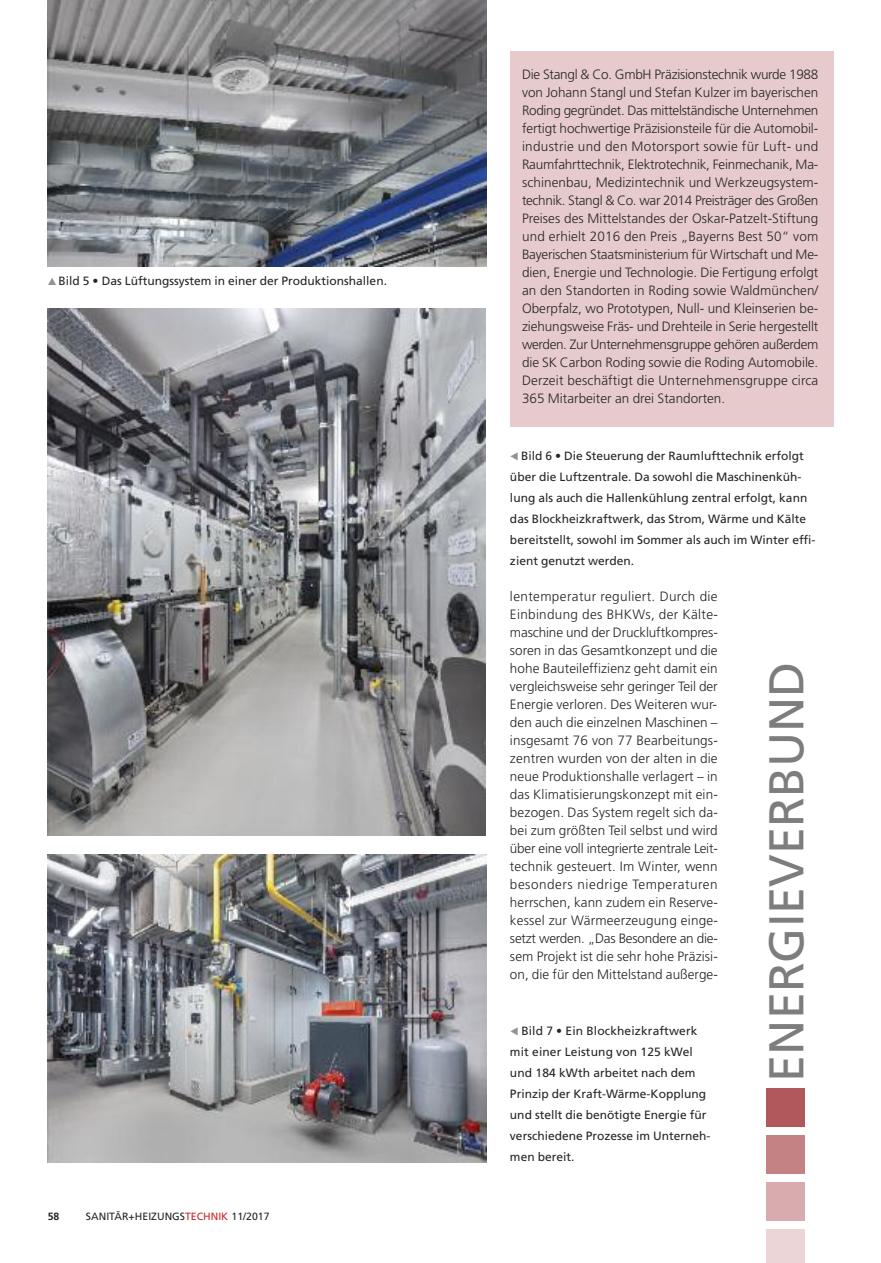
<style>
.page{position:relative;width:881px;height:1263px;background:#fff}
.page>*{position:absolute;margin:0;border:0;box-sizing:border-box;transform-origin:0 0}
.t1{font:48.75px "Frutiger LT Std";color:#7d7d7d}
.t2{font:300 13.5px/18px "Frutiger LT Std";color:#272627;text-align:justify}
.t3{font:12px/21px "Frutiger LT Std";color:#272627}
.t4{font:10.5px "Frutiger LT Std";color:#272627}
.t5{font:700 10.5px "Frutiger LT Std";color:#272627}
.s1{color:#939393}
.s2{color:#cc262b}
</style>
<div class="page">
<div style="left:766px;top:1229px;width:38px;height:34px;background:#ecd5d6"></div>
<div style="left:766px;top:1182px;width:38px;height:38px;background:#d8acae"></div>
<div style="left:766px;top:1135px;width:38px;height:39px;background:#c58285"></div>
<div style="left:766px;top:1089px;width:38px;height:38px;background:#b1585c"></div>
<div style="left:510px;top:51px;width:323px;height:376px;background:#e7cbcc"></div>
<img style="left:48px;top:0;width:438px;height:267px">
<img style="left:48px;top:308px;width:437px;height:528px">
<img style="left:48px;top:854px;width:438px;height:308px">
<p class="t3" style="left:48px;top:271px;width:341px"><span class="s1">▲</span> Bild 5 • Das Lüftungssystem in einer der Produktionshallen.</p>
<p class="t5" style="left:48px;top:1212px;width:13px">58</p>
<p class="t4" style="left:86px;top:1212px;width:185px">SANITÄR+HEIZUNGS<span class="s2">TECHNIK</span> 11/2017</p>
<p class="t2" style="left:522px;top:66px;width:298px">Die Stangl &amp; Co. GmbH Präzisionstechnik wurde 1988 von Johann Stangl und Stefan Kulzer im bayerischen Roding gegründet. Das mittelständische Unternehmen fertigt hochwertige Präzisionsteile für die Automobil&shy;industrie und den Motorsport sowie für Luft- und Raumfahrttechnik, Elektrotechnik, Feinmechanik, Ma&shy;schinenbau, Medizintechnik und Werkzeugsystem&shy;technik. Stangl &amp; Co. war 2014 Preisträger des Großen Preises des Mittelstandes der Oskar-Patzelt-Stiftung und erhielt 2016 den Preis „Bayerns Best 50“ vom Bayerischen Staatsministerium für Wirtschaft und Me&shy;dien, Energie und Technologie. Die Fertigung erfolgt an den Standorten in Roding sowie Waldmünchen/ Oberpfalz, wo Prototypen, Null- und Kleinserien be&shy;ziehungsweise Fräs- und Drehteile in Serie hergestellt werden. Zur Unternehmensgruppe gehören außerdem die SK Carbon Roding sowie die Roding Automobile.<br>Derzeit beschäftigt die Unternehmensgruppe circa 365 Mitarbeiter an drei Standorten.</p>
<p class="t3" style="left:510px;top:446px;width:307px"><span class="s1">◀</span> Bild 6 • Die Steuerung der Raumlufttechnik erfolgt über die Luftzentrale. Da sowohl die Maschinenküh&shy;lung als auch die Hallenkühlung zentral erfolgt, kann das Blockheizkraftwerk, das Strom, Wärme und Kälte bereitstellt, sowohl im Sommer als auch im Winter effi&shy;zient genutzt werden.</p>
<p class="t2" style="left:510px;top:588px;width:209px">lentemperatur reguliert. Durch die Einbindung des BHKWs, der Kälte&shy;maschine und der Druckluftkompres&shy;soren in das Gesamtkonzept und die hohe Bauteileffizienz geht damit ein vergleichsweise sehr geringer Teil der Energie verloren. Des Weiteren wur&shy;den auch die einzelnen Maschinen – insgesamt 76 von 77 Bearbeitungs&shy;zentren wurden von der alten in die neue Produktionshalle verlagert – in das Klimatisierungskonzept mit ein&shy;bezogen. Das System regelt sich da&shy;bei zum größten Teil selbst und wird über eine voll integrierte zentrale Leit&shy;technik gesteuert. Im Winter, wenn besonders niedrige Temperaturen herrschen, kann zudem ein Reserve&shy;kessel zur Wärmeerzeugung einge&shy;setzt werden. „Das Besondere an die&shy;sem Projekt ist die sehr hohe Präzisi&shy;on, die für den Mittelstand außerge-</p>
<p class="t3" style="left:510px;top:1021px;width:202px"><span class="s1">◀</span> Bild 7 • Ein Blockheizkraftwerk mit einer Leistung von 125 kWel und 184 kWth arbeitet nach dem<br>Prinzip der Kraft-Wärme-Kopplung und stellt die benötigte Energie für verschiedene Prozesse im Unterneh&shy;men bereit.</p>
<h1 class="t1" style="left:766px;top:1082px;width:421px;rotate:-90deg">ENERGIEVERBUND</h1>
</div>
